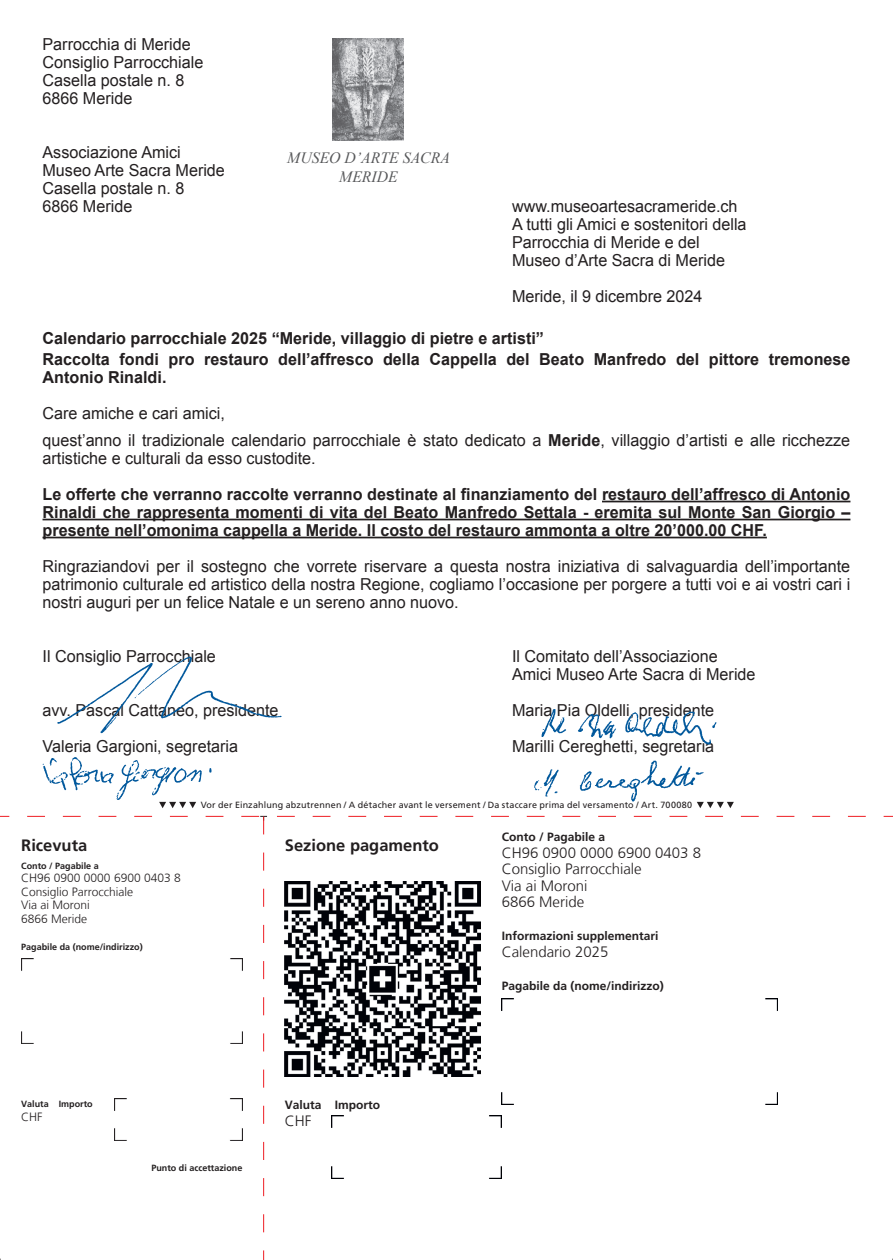
<style>
.page{position:relative;width:893px;height:1260px;background:#fff}
.page>*{position:absolute;margin:0;border:0;box-sizing:border-box;transform-origin:0 0}
.t1{font:16.5px/18px "Arial";color:#231f20}
.t2{font:700 16.5px/18px "Arial";color:#231f20}
.t3{font:700 16.5px "Frutiger";color:#231f20}
.t4{font:italic 15.75px/18.9px "Times New Roman";color:#57585a;text-align:center}
.t5{font:300 15px/16.5px "Frutiger";color:#231f20}
.t6{font:700 12px "Frutiger";color:#231f20}
.t7{font:300 12px/13.5px "Frutiger";color:#231f20}
.t8{font:9px "Frutiger LT Std";letter-spacing:.025em;color:#231f20}
.t9{font:700 9px "Frutiger";color:#231f20}
.s1{font-weight:700}
</style>
<div class="page">
<svg style="left:160px;top:804px;width:35px;height:4px"></svg>
<svg style="left:0;top:816px;width:893px;height:444px"></svg>
<hr style="left:602px;top:501px;width:248px;height:1px;background:#231f20">
<hr style="left:43px;top:519px;width:807px;height:1px;background:#231f20">
<hr style="left:43px;top:537px;width:724px;height:1px;background:#231f20">
<img style="left:332px;top:39px;width:72px;height:102px">
<img style="left:513px;top:709px;width:244px;height:116px">
<img style="left:57px;top:656px;width:225px;height:78px">
<img style="left:42px;top:757px;width:170px;height:47px">
<p class="t1" style="left:43px;top:36px;width:162px">Parrocchia di Meride<br>Consiglio Parrocchiale<br>Casella postale n. 8<br>6866 Meride</p>
<p class="t1" style="left:43px;top:144px;width:184px">Associazione Amici<br>Museo Arte Sacra Meride<br>Casella postale n. 8<br>6866 Meride</p>
<p class="t4" style="left:287px;top:148px;width:164px">MUSEO D’ARTE SACRA<br>MERIDE</p>
<p class="t1" style="left:512px;top:198px;width:236px">www.museoartesacrameride.ch<br>A tutti gli Amici e sostenitori della<br>Parrocchia di Meride e del<br>Museo d’Arte Sacra di Meride</p>
<p class="t1" style="left:512px;top:288px;width:192px">Meride, il 9 dicembre 2024</p>
<p class="t2" style="left:43px;top:328px;width:809px;line-height:21px">Calendario parrocchiale 2025 “Meride, villaggio di pietre e artisti”<br>Raccolta fondi pro restauro dell’affresco della Cappella del Beato Manfredo del pittore tremonese</p>
<p class="t2" style="left:43px;top:369px;width:125px">Antonio Rinaldi.</p>
<p class="t1" style="left:43px;top:400px;width:809px;line-height:27px">Care amiche e cari amici,<br>quest’anno il tradizionale calendario parrocchiale è stato dedicato a <span class="s1">Meride</span>, villaggio d’artisti e alle ricchezze</p>
<p class="t1" style="left:43px;top:449px;width:275px">artistiche e culturali da esso custodite.</p>
<p class="t2" style="left:43px;top:486px;width:809px;text-align:justify">Le offerte che verranno raccolte verranno destinate al finanziamento del restauro dell’affresco di Antonio Rinaldi che rappresenta momenti di vita del Beato Manfredo Settala - eremita sul Monte San Giorgio – presente nell’omonima cappella a Meride. Il costo del restauro ammonta a oltre 20’000.00 CHF.</p>
<p class="t1" style="left:43px;top:557px;width:809px;text-align:justify">Ringraziandovi per il sostegno che vorrete riservare a questa nostra iniziativa di salvaguardia dell’importante patrimonio culturale ed artistico della nostra Regione, cogliamo l’occasione per porgere a tutti voi e ai vostri cari i nostri auguri per un felice Natale e un sereno anno nuovo.</p>
<p class="t1" style="left:43px;top:647px;width:175px">Il Consiglio Parrocchiale</p>
<p class="t1" style="left:512px;top:647px;width:245px">Il Comitato dell’Associazione<br>Amici Museo Arte Sacra di Meride</p>
<p class="t1" style="left:43px;top:701px;width:238px">avv. Pascal Cattaneo, presidente</p>
<p class="t1" style="left:512px;top:701px;width:204px">Maria Pia Oldelli, presidente</p>
<p class="t1" style="left:43px;top:737px;width:197px">Valeria Gargioni, segretaria</p>
<p class="t1" style="left:512px;top:737px;width:204px">Marilli Cereghetti, segretaria</p>
<p class="t3" style="left:21px;top:836px;width:68px">Ricevuta</p>
<p class="t9" style="left:21px;top:861px;width:79px">Conto / Pagabile a</p>
<p class="t7" style="left:21px;top:872px;width:161px">CH96 0900 0000 6900 0403 8<br>Consiglio Parrocchiale<br>Via ai Moroni<br>6866 Meride</p>
<p class="t9" style="left:21px;top:942px;width:123px">Pagabile da (nome/indirizzo)</p>
<p class="t8" style="left:201px;top:800px;width:493px">Vor der Einzahlung abzutrennen / A détacher avant le versement / Da staccare prima del versamento / Art. 700080</p>
<p class="t3" style="left:285px;top:836px;width:156px">Sezione pagamento</p>
<p class="t6" style="left:502px;top:830px;width:105px">Conto / Pagabile a</p>
<p class="t5" style="left:502px;top:845px;width:201px">CH96 0900 0000 6900 0403 8<br>Consiglio Parrocchiale<br>Via ai Moroni<br>6866 Meride</p>
<p class="t6" style="left:502px;top:929px;width:158px">Informazioni supplementari</p>
<p class="t5" style="left:502px;top:944px;width:108px">Calendario 2025</p>
<p class="t6" style="left:502px;top:979px;width:164px">Pagabile da (nome/indirizzo)</p>
<p class="t9" style="left:21px;top:1099px;width:73px">Valuta Importo</p>
<p class="t7" style="left:21px;top:1110px;width:23px">CHF</p>
<p class="t6" style="left:285px;top:1098px;width:97px">Valuta Importo</p>
<p class="t5" style="left:285px;top:1112px;width:28px">CHF</p>
<p class="t9" style="left:151px;top:1163px;width:93px">Punto di accettazione</p>
</div>
